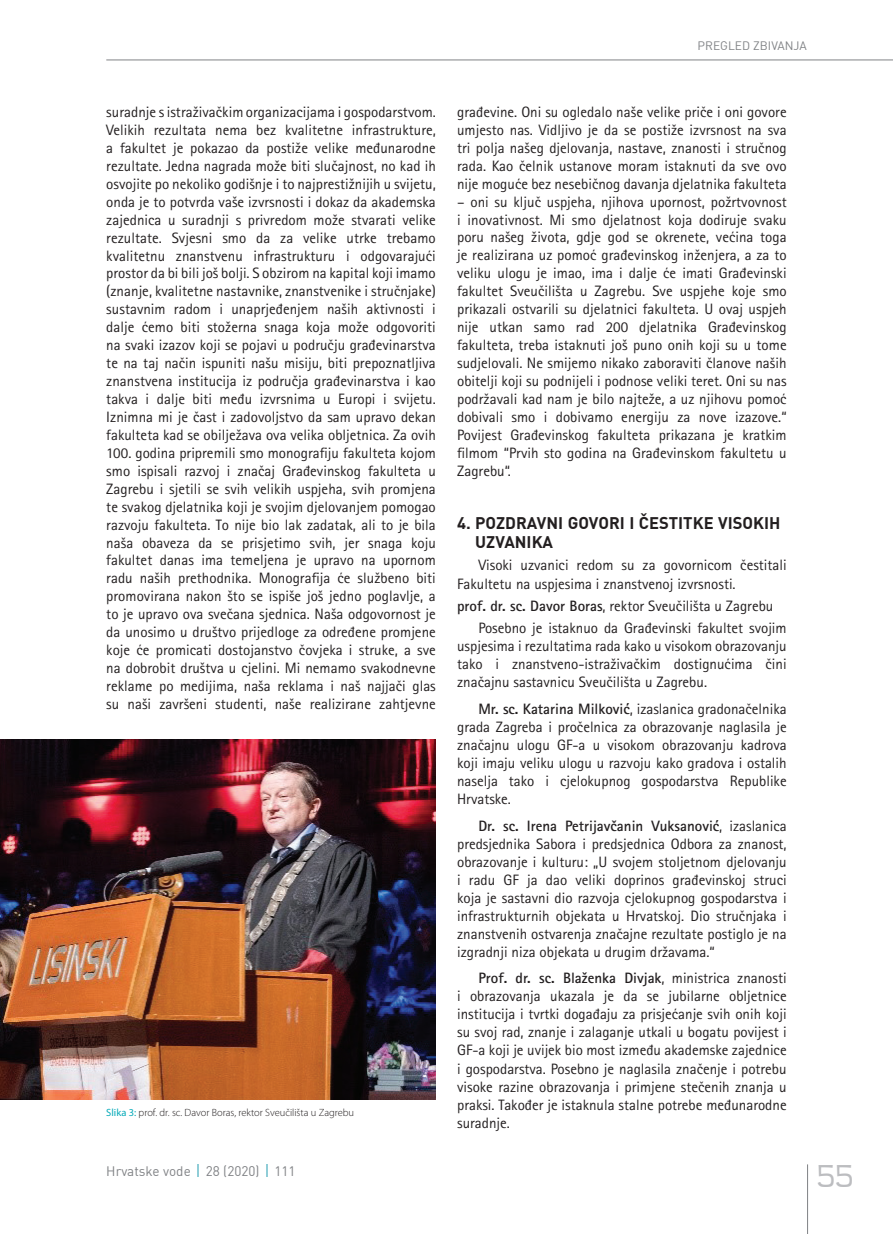
<style>
.page{position:relative;width:893px;height:1234px;background:#fff}
.page>*{position:absolute;margin:0;border:0;box-sizing:border-box;transform-origin:0 0}
.t1{font:300 36px "Teen";color:#bcbdc0}
.NASLOV_1{font:700 16.5px/19.5px "DIN";color:#231f20}
.OSNOVNI_TEKST_10-12{font:15px/18px "Rotis Sans Serifklemy";color:#231f20;text-align:justify}
.t2{font:13.5px "DIN";color:#808285}
.t3{font:12px "DIN";color:#808285}
.TABLICA{font:300 10.5px "Myriad Pro";color:#231f20}
.s1{font-weight:700}
.s2{font-weight:400;color:#07aab9}
</style>
<div class="page">
<hr style="left:807px;top:1164px;width:1px;height:69px;background:#808285">
<hr style="left:106px;top:60px;width:787px;height:1px;background:#808285">
<svg style="left:198px;top:1164px;width:1px;height:12px"></svg>
<svg style="left:266px;top:1164px;width:2px;height:12px"></svg>
<img style="left:1px;top:739px;width:435px;height:359px">
<img style="left:0;top:739px;width:1px;height:359px">
<p class="t3" style="left:698px;top:37px;width:111px">PREGLED ZBIVANJA</p>
<p class="OSNOVNI_TEKST_10-12" style="left:106px;top:102px;width:331px">suradnje s istraživačkim organizacijama i gospodarstvom.<br>Velikih rezultata nema bez kvalitetne infrastrukture, a fakultet je pokazao da postiže velike međunarodne rezultate. Jedna nagrada može biti slučajnost, no kad ih osvojite po nekoliko godišnje i to najprestižnijih u svijetu, onda je to potvrda vaše izvrsnosti i dokaz da akademska zajednica u suradnji s privredom može stvarati velike rezultate. Svjesni smo da za velike utrke trebamo kvalitetnu znanstvenu infrastrukturu i odgovarajući prostor da bi bili još bolji. S obzirom na kapital koji imamo (znanje, kvalitetne nastavnike, znanstvenike i stručnjake) sustavnim radom i unaprjeđenjem naših aktivnosti i dalje ćemo biti stožerna snaga koja može odgovoriti na svaki izazov koji se pojavi u području građevinarstva te na taj način ispuniti našu misiju, biti prepoznatljiva znanstvena institucija iz područja građevinarstva i kao takva i dalje biti među izvrsnima u Europi i svijetu.<br>Iznimna mi je čast i zadovoljstvo da sam upravo dekan fakulteta kad se obilježava ova velika obljetnica. Za ovih 100. godina pripremili smo monografiju fakulteta kojom smo ispisali razvoj i značaj Građevinskog fakulteta u Zagrebu i sjetili se svih velikih uspjeha, svih promjena te svakog djelatnika koji je svojim djelovanjem pomogao razvoju fakulteta. To nije bio lak zadatak, ali to je bila naša obaveza da se prisjetimo svih, jer snaga koju fakultet danas ima temeljena je upravo na upornom radu naših prethodnika. Monografija će službeno biti promovirana nakon što se ispiše još jedno poglavlje, a to je upravo ova svečana sjednica. Naša odgovornost je da unosimo u društvo prijedloge za određene promjene koje će promicati dostojanstvo čovjeka i struke, a sve na dobrobit društva u cjelini. Mi nemamo svakodnevne reklame po medijima, naša reklama i naš najjači glas su naši završeni studenti, naše realizirane zahtjevne</p>
<p class="OSNOVNI_TEKST_10-12" style="left:457px;top:102px;width:331px">građevine. Oni su ogledalo naše velike priče i oni govore umjesto nas. Vidljivo je da se postiže izvrsnost na sva tri polja našeg djelovanja, nastave, znanosti i stručnog rada. Kao čelnik ustanove moram istaknuti da sve ovo nije moguće bez nesebičnog davanja djelatnika fakulteta</p>
<p class="OSNOVNI_TEKST_10-12" style="left:457px;top:192px;width:331px">– oni su ključ uspjeha, njihova upornost, požrtvovnost i inovativnost. Mi smo djelatnost koja dodiruje svaku poru našeg života, gdje god se okrenete, većina toga je realizirana uz pomoć građevinskog inženjera, a za to veliku ulogu je imao, ima i dalje će imati Građevinski fakultet Sveučilišta u Zagrebu. Sve uspjehe koje smo prikazali ostvarili su djelatnici fakulteta. U ovaj uspjeh nije utkan samo rad 200 djelatnika Građevinskog fakulteta, treba istaknuti još puno onih koji su u tome sudjelovali. Ne smijemo nikako zaboraviti članove naših obitelji koji su podnijeli i podnose veliki teret. Oni su nas podržavali kad nam je bilo najteže, a uz njihovu pomoć dobivali smo i dobivamo energiju za nove izazove.“ Povijest Građevinskog fakulteta prikazana je kratkim filmom “Prvih sto godina na Građevinskom fakultetu u Zagrebu“.</p>
<p class="NASLOV_1" style="left:475px;top:512px;width:307px;text-indent:-18px">4. POZDRAVNI GOVORI I ČESTITKE VISOKIH<br>UZVANIKA</p>
<p class="OSNOVNI_TEKST_10-12" style="left:457px;top:556px;width:331px;text-indent:21px">Visoki uzvanici redom su za govornicom čestitali<br>Fakultetu na uspjesima i znanstvenoj izvrsnosti.</p>
<p class="OSNOVNI_TEKST_10-12" style="left:457px;top:596px;width:318px"><span class="s1">prof. dr. sc. Davor Boras</span>, rektor Sveučilišta u Zagrebu</p>
<p class="OSNOVNI_TEKST_10-12" style="left:457px;top:618px;width:331px;text-indent:21px">Posebno je istaknuo da Građevinski fakultet svojim uspjesima i rezultatima rada kako u visokom obrazovanju tako i znanstveno-istraživačkim dostignućima čini značajnu sastavnicu Sveučilišta u Zagrebu.</p>
<p class="OSNOVNI_TEKST_10-12" style="left:457px;top:699px;width:331px;text-indent:21px"><span class="s1">Mr. sc. Katarina Milković</span>, izaslanica gradonačelnika grada Zagreba i pročelnica za obrazovanje naglasila je značajnu ulogu GF-a u visokom obrazovanju kadrova koji imaju veliku ulogu u razvoju kako gradova i ostalih naselja tako i cjelokupnog gospodarstva Republike Hrvatske.</p>
<p class="OSNOVNI_TEKST_10-12" style="left:457px;top:816px;width:331px;text-indent:21px"><span class="s1">Dr. sc. Irena Petrijavčanin Vuksanović</span>, izaslanica predsjednika Sabora i predsjednica Odbora za znanost, obrazovanje i kulturu: „U svojem stoljetnom djelovanju i radu GF ja dao veliki doprinos građevinskoj struci koja je sastavni dio razvoja cjelokupnog gospodarstva i infrastrukturnih objekata u Hrvatskoj. Dio stručnjaka i znanstvenih ostvarenja značajne rezultate postiglo je na izgradnji niza objekata u drugim državama.“</p>
<p class="OSNOVNI_TEKST_10-12" style="left:457px;top:968px;width:331px;text-indent:21px"><span class="s1">Prof. dr. sc. Blaženka Divjak</span>, ministrica znanosti i obrazovanja ukazala je da se jubilarne obljetnice institucija i tvrtki događaju za prisjećanje svih onih koji su svoj rad, znanje i zalaganje utkali u bogatu povijest i GF-a koji je uvijek bio most između akademske zajednice i gospodarstva. Posebno je naglasila značenje i potrebu visoke razine obrazovanja i primjene stečenih znanja u praksi. Također je istaknula stalne potrebe međunarodne suradnje.</p>
<p class="TABLICA" style="left:106px;top:1105px;width:249px"><span class="s2">Slika 3:</span> prof. dr. sc. Davor Boras, rektor Sveučilišta u Zagrebu</p>
<p class="t2" style="left:106px;top:1161px;width:191px">Hrvatske vode 28 (2020) 111</p>
<h1 class="t1" style="left:816px;top:1156px;width:39px">55</h1>
</div>
